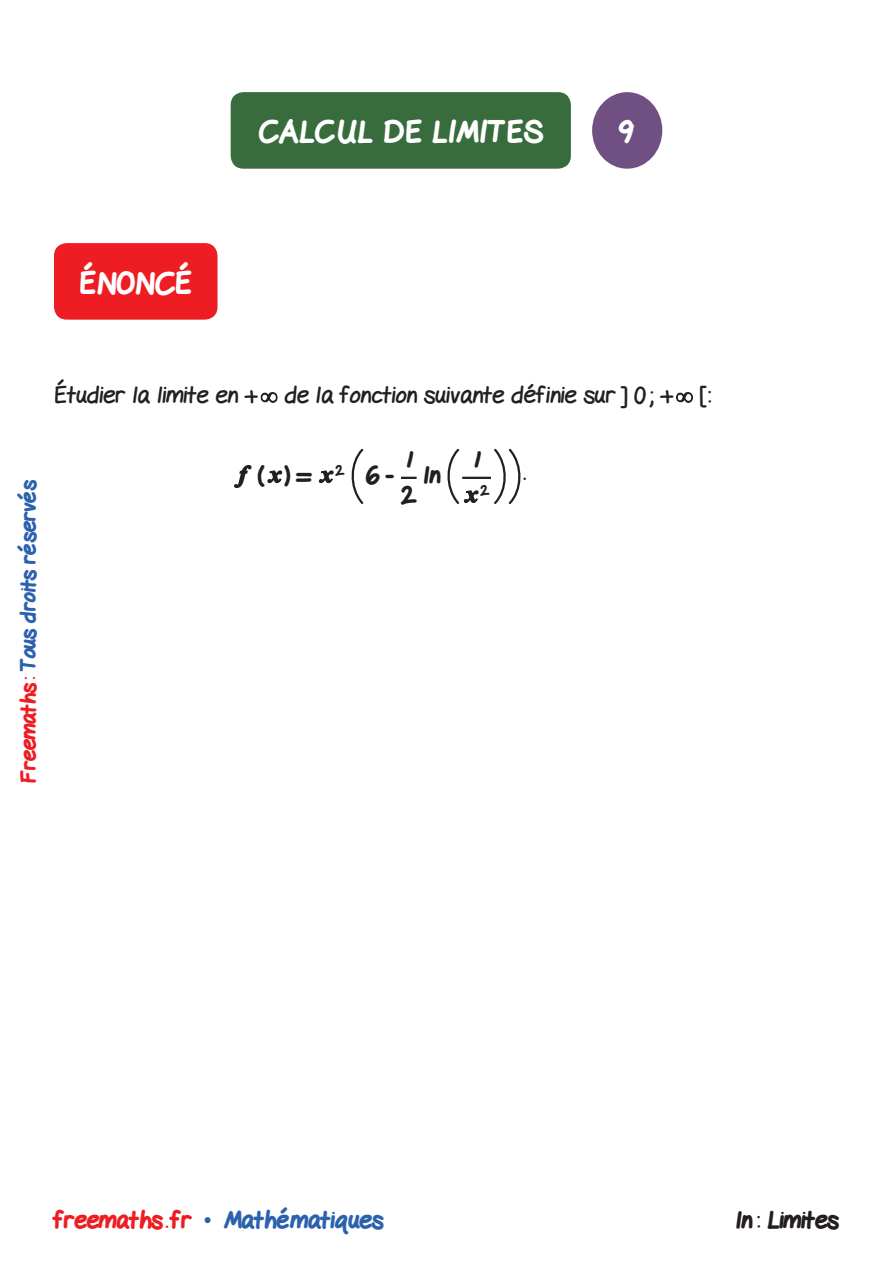
<style>
.page{position:relative;width:893px;height:1263px;background:#fff}
.page>*{position:absolute;margin:0;border:0;box-sizing:border-box;transform-origin:0 0}
.t1{font:800 30px "Gel Pen";letter-spacing:.02em;color:#fff}
.t2{font:24px "Gel Pen";color:#231f20}
.t3{font:800 24px "Gel Pen";color:#2c62ad}
.t4{font:800 24px/34.5px "Gel Pen";color:#231f20}
.t5{font:800 21px "Gel Pen";letter-spacing:-.01em;color:#2c62ad}
.t6{font:800 13.95px "Gel Pen";color:#231f20}
.s1{color:#ee1d23}
.s2{font-family:"Times New Roman";font-weight:400}
</style>
<div class="page">
<div style="left:54px;top:243px;width:164px;height:77px;background:#ee1d23;border-radius:13px"></div>
<svg style="left:260px;top:392px;width:18px;height:11px"></svg>
<svg style="left:676px;top:392px;width:17px;height:11px"></svg>
<svg style="left:234px;top:465px;width:18px;height:23px"></svg>
<svg style="left:267px;top:470px;width:16px;height:14px"></svg>
<svg style="left:318px;top:470px;width:16px;height:14px"></svg>
<svg style="left:351px;top:448px;width:13px;height:56px"></svg>
<svg style="left:401px;top:477px;width:16px;height:2px"></svg>
<hr style="left:462px;top:477px;width:29px;height:2px;background:#231f20">
<svg style="left:447px;top:448px;width:33px;height:56px"></svg>
<svg style="left:494px;top:448px;width:27px;height:56px"></svg>
<div style="left:592px;top:92px;width:70px;height:77px;background:#704f83;border-radius:50%"></div>
<div style="left:231px;top:92px;width:340px;height:77px;background:#386c3d;border-radius:13px"></div>
<p class="t1" style="left:258px;top:107px;width:286px">CALCUL DE LIMITES</p>
<p class="t1" style="left:619px;top:107px;width:16px">9</p>
<p class="t1" style="left:80px;top:259px;width:114px">ÉNONCÉ</p>
<p class="t5" style="left:11px;top:783px;width:305px;rotate:-90deg"><span class="s1">Freemaths:</span> Tous droits réservés</p>
<p class="t2" style="left:54px;top:375px;width:658px">Étudier la limite en + de la fonction suivante définie sur ] 0 ; + [:</p>
<p class="t4" style="left:401px;top:440px;width:17px">1<br>2</p>
<p class="t4" style="left:258px;top:455px;width:138px">() = <sup>2</sup>6 -</p>
<p class="t4" style="left:424px;top:455px;width:18px">ln</p>
<p class="t4" style="left:472px;top:440px;width:10px">1</p>
<p class="t6" style="left:480px;top:478px;width:10px">2</p>
<p class="t2" style="left:523px;top:452px;width:4px">.</p>
<p class="t3" style="left:54px;top:1200px;width:331px"><span class="s1">freemaths . fr</span> <span class="s2">•</span> Mathématiques</p>
<p class="t4" style="left:736px;top:1200px;width:104px">ln : Limites</p>
</div>
